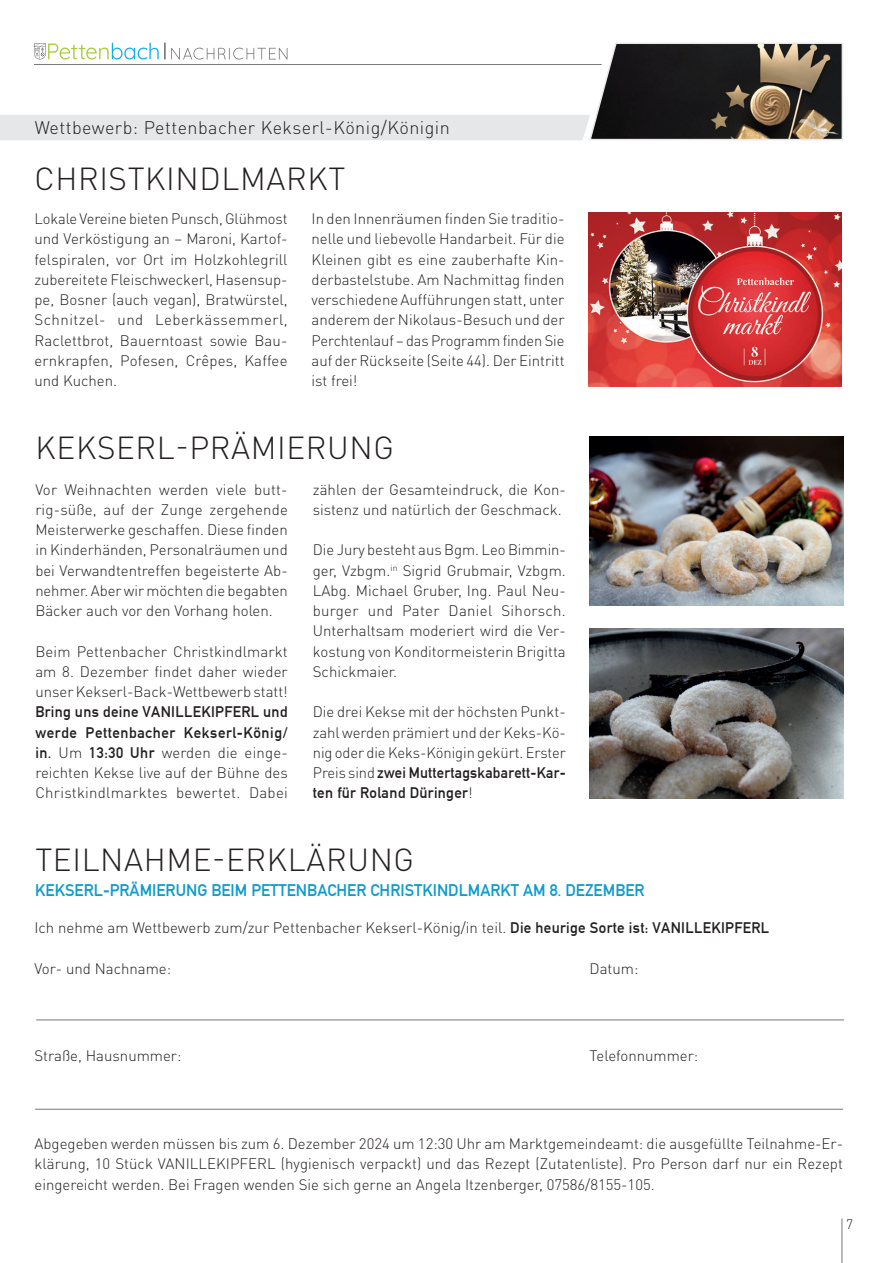
<style>
.page{position:relative;width:893px;height:1263px;background:#fff}
.page>*{position:absolute;margin:0;border:0;box-sizing:border-box;transform-origin:0 0}
.t1{font:300 31.5px "DIN Pro";letter-spacing:.02em;color:#231f20}
.t2{font:300 18px "DIN Pro";letter-spacing:.025em;color:#231f20}
.t3{font:16.5px "DIN Mittelschrift";color:#0d9ccc}
.t4{font:300 15px/20.2px "DIN Pro";color:#231f20;text-align:justify}
.t5{font:15px/20.2px "DIN Mittelschrift";letter-spacing:.02em;color:#231f20}
.t6{font:300 13.5px "DIN Pro";color:#231f20}
.s1{font-family:"DIN Mittelschrift";font-weight:400}
.s2{font-family:"DIN Pro";font-weight:300}
</style>
<div class="page">
<hr style="left:841px;top:1218px;width:1px;height:45px;background:#76787b">
<hr style="left:36px;top:1019px;width:808px;height:1px;background:#76787b">
<hr style="left:35px;top:1109px;width:808px;height:1px;background:#76787b">
<svg style="left:0;top:42px;width:843px;height:98px"></svg>
<img style="left:589px;top:436px;width:254px;height:170px">
<img style="left:589px;top:628px;width:254px;height:170px">
<img style="left:589px;top:213px;width:253px;height:174px">
<p class="t2" style="left:35px;top:115px;width:417px">Wettbewerb: Pettenbacher Kekserl-König/Königin</p>
<h1 class="t1" style="left:34px;top:157px;width:312px">CHRISTKINDLMARKT</h1>
<p class="t4" style="left:34px;top:208px;width:255px">Lokale Vereine bieten Punsch, Glühmost und Verköstigung an – Maroni, Kartof&shy;felspiralen, vor Ort im Holzkohlegrill zubereitete Fleischweckerl, Hasensup&shy;pe, Bosner (auch vegan), Bratwürstel, Schnitzel- und Leberkässemmerl, Raclettbrot, Bauerntoast sowie Bau&shy;ernkrapfen, Pofesen, Crêpes, Kaffee und Kuchen.</p>
<p class="t4" style="left:312px;top:208px;width:255px">In den Innenräumen finden Sie traditio&shy;nelle und liebevolle Handarbeit. Für die Kleinen gibt es eine zauberhafte Kin&shy;derbastelstube. Am Nachmittag finden verschiedene Aufführungen statt, unter anderem der Nikolaus-Besuch und der Perchtenlauf – das Programm finden Sie auf der Rückseite (Seite 44). Der Eintritt ist frei!</p>
<h1 class="t1" style="left:36px;top:426px;width:360px">KEKSERL-PRÄMIERUNG</h1>
<p class="t4" style="left:35px;top:478px;width:254px">Vor Weihnachten werden viele butt&shy;rig-süße, auf der Zunge zergehende Meisterwerke geschaffen. Diese finden in Kinderhänden, Personalräumen und bei Verwandtentreffen begeisterte Ab&shy;nehmer. Aber wir möchten die begabten Bäcker auch vor den Vorhang holen.</p>
<p class="t4" style="left:35px;top:640px;width:254px">Beim Pettenbacher Christkindlmarkt am 8. Dezember findet daher wieder unser Kekserl-Back-Wettbewerb statt!</p>
<p class="t5" style="left:35px;top:702px;width:254px">Bring uns deine VANILLEKIPFERL und werde Pettenbacher Kekserl-König/</p>
<p class="t4" style="left:35px;top:742px;width:254px"><span class="s1">in.</span> Um <span class="s1">13:30 Uhr</span> werden die einge&shy;reichten Kekse live auf der Bühne des Christkindlmarktes bewertet. Dabei</p>
<p class="t4" style="left:313px;top:478px;width:255px">zählen der Gesamteindruck, die Kon&shy;sistenz und natürlich der Geschmack.</p>
<p class="t4" style="left:313px;top:539px;width:255px">Die Jury besteht aus Bgm. Leo Bimmin&shy;ger, Vzbgm.<sup>in</sup> Sigrid Grubmair, Vzbgm.<br>LAbg. Michael Gruber, Ing. Paul Neu&shy;burger und Pater Daniel Sihorsch.<br>Unterhaltsam moderiert wird die Ver&shy;kostung von Konditormeisterin Brigitta Schickmaier.</p>
<p class="t4" style="left:313px;top:701px;width:255px">Die drei Kekse mit der höchsten Punkt&shy;zahl werden prämiert und der Keks-Kö&shy;nig oder die Keks-Königin gekürt. Erster</p>
<p class="t5" style="left:313px;top:763px;width:254px"><span class="s2">Preis sind</span> zwei Muttertagskabarett-Kar&shy;ten für Roland Düringer<span class="s2">!</span></p>
<h1 class="t1" style="left:35px;top:838px;width:380px">TEILNAHME-ERKLÄRUNG</h1>
<p class="t3" style="left:35px;top:881px;width:611px">KEKSERL-PRÄMIERUNG BEIM PETTENBACHER CHRISTKINDLMARKT AM 8. DEZEMBER</p>
<p class="t4" style="left:34px;top:917px;width:736px">Ich nehme am Wettbewerb zum/zur Pettenbacher Kekserl-König/in teil. <span class="s1">Die heurige Sorte ist: VANILLEKIPFERL</span></p>
<p class="t4" style="left:34px;top:957px;width:138px">Vor- und Nachname:</p>
<p class="t4" style="left:589px;top:957px;width:50px">Datum:</p>
<p class="t4" style="left:34px;top:1045px;width:148px">Straße, Hausnummer:</p>
<p class="t4" style="left:589px;top:1045px;width:110px">Telefonnummer:</p>
<p class="t4" style="left:34px;top:1133px;width:810px">Abgegeben werden müssen bis zum 6. Dezember 2024 um 12:30 Uhr am Marktgemeindeamt: die ausgefüllte Teilnahme-Er&shy;klärung, 10 Stück VANILLEKIPFERL (hygienisch verpackt) und das Rezept (Zutatenliste). Pro Person darf nur ein Rezept eingereicht werden. Bei Fragen wenden Sie sich gerne an Angela Itzenberger, 07586/8155-105.</p>
<p class="t6" style="left:846px;top:1214px;width:8px">7</p>
</div>
